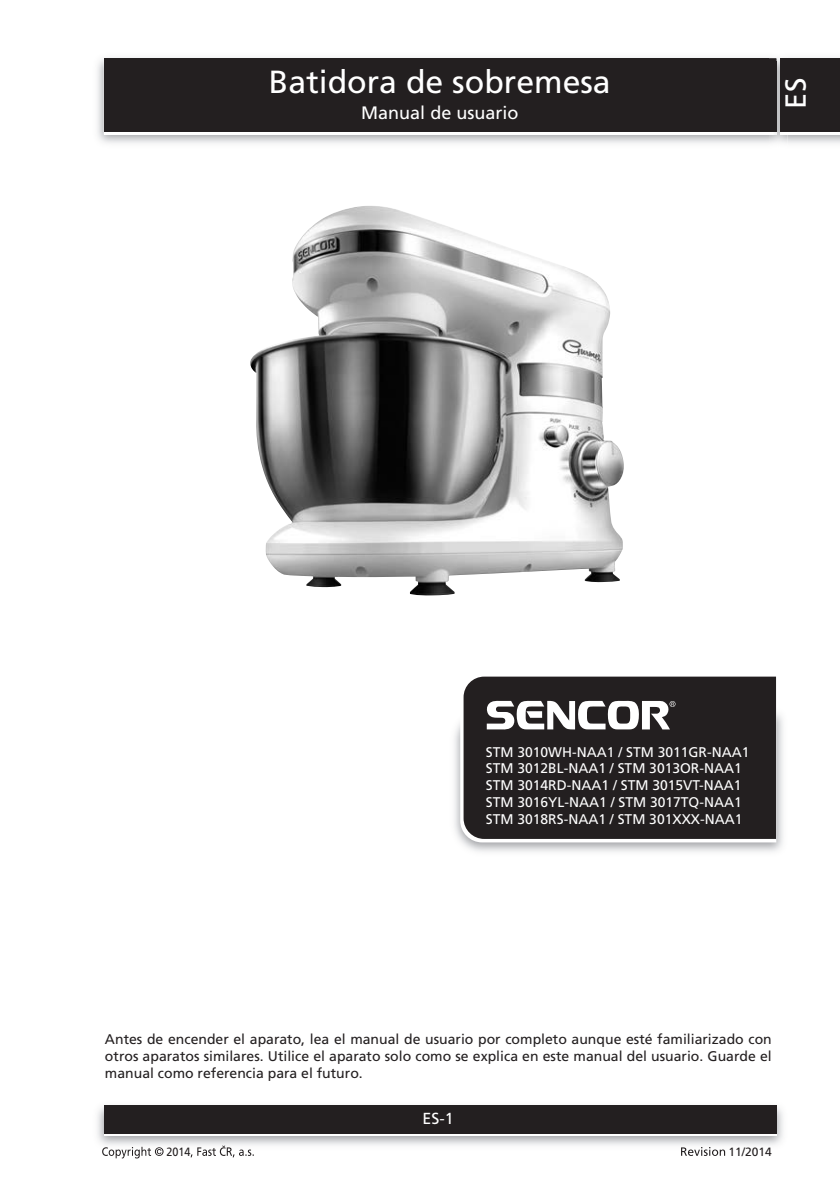
<style>
.page{position:relative;width:840px;height:1191px;background:#fff}
.page>*{position:absolute;margin:0;border:0;box-sizing:border-box;transform-origin:0 0}
.t1{font:32px "Frutiger CE";color:#fff}
.t2{font:29px "Frutiger CE";color:#fff}
.t3{font:18px "Frutiger CE";color:#fff}
.t4{font:16px "Frutiger CE";color:#fff}
.t5{font:14px/16.8px "Frutiger CE";color:#231f20;text-align:justify}
.t6{font:14px/16.8px "Frutiger CE";color:#fff}
.t7{font:12px "Frutiger CE";color:#231f20}
.t8{font:12px "Frutiger CE";color:#231f20;scale:.9 1}
</style>
<div class="page">
<img style="left:97px;top:57px;width:671px;height:86px">
<div style="left:104px;top:61px;width:671px;height:74px;background:#fff"></div>
<div style="left:104px;top:58px;width:671px;height:74px;background:#231f20"></div>
<img style="left:97px;top:1105px;width:686px;height:45px">
<div style="left:104px;top:1108px;width:671px;height:28px;background:linear-gradient(to right,#fff,#fff)"></div>
<div style="left:104px;top:1105px;width:671px;height:28px;background:#231f20"></div>
<img style="left:787px;top:57px;width:52px;height:86px">
<img style="left:768px;top:57px;width:19px;height:86px">
<svg style="left:768px;top:132px;width:7px;height:3px"></svg>
<img style="left:768px;top:58px;width:7px;height:3px">
<img style="left:768px;top:61px;width:7px;height:71px">
<div style="left:780px;top:61px;width:59px;height:73px;background:#fff"></div>
<div style="left:780px;top:58px;width:59px;height:74px;background:#231f20"></div>
<img style="left:454px;top:706px;width:329px;height:146px">
<svg style="left:460px;top:706px;width:315px;height:136px"></svg>
<div style="left:463px;top:676px;width:312px;height:163px;background:#231f20"></div>
<svg style="left:486px;top:701px;width:189px;height:28px"></svg>
<svg style="left:102px;top:1146px;width:61px;height:12px"></svg>
<svg style="left:190px;top:1145px;width:64px;height:12px"></svg>
<svg style="left:680px;top:1147px;width:44px;height:8px"></svg>
<img style="left:250px;top:206px;width:374px;height:389px">
<h1 class="t1" style="left:269px;top:69px;width:343px">Batidora de sobremesa</h1>
<p class="t3" style="left:361px;top:105px;width:159px">Manual de usuario</p>
<h2 class="t2" style="left:783px;top:108px;width:32px;rotate:-90deg">ES</h2>
<p class="t6" style="left:485px;top:744px;width:265px">STM 3010WH-NAA1 / STM 3011GR-NAA1<br>STM 3012BL-NAA1 / STM 3013OR-NAA1<br>STM 3014RD-NAA1 / STM 3015VT-NAA1<br>STM 3016YL-NAA1 / STM 3017TQ-NAA1<br>STM 3018RS-NAA1 / STM 301XXX-NAA1</p>
<p class="t5" style="left:105px;top:1031px;width:668px">Antes de encender el aparato, lea el manual de usuario por completo aunque esté familiarizado con otros aparatos similares. Utilice el aparato solo como se explica en este manual del usuario. Guarde el manual como referencia para el futuro.</p>
<p class="t4" style="left:422px;top:1111px;width:33px">ES-1</p>
<p class="t8" style="left:166px;top:1146px;width:28px">2014</p>
<p class="t7" style="left:728px;top:1146px;width:45px">11/2014</p>
</div>
